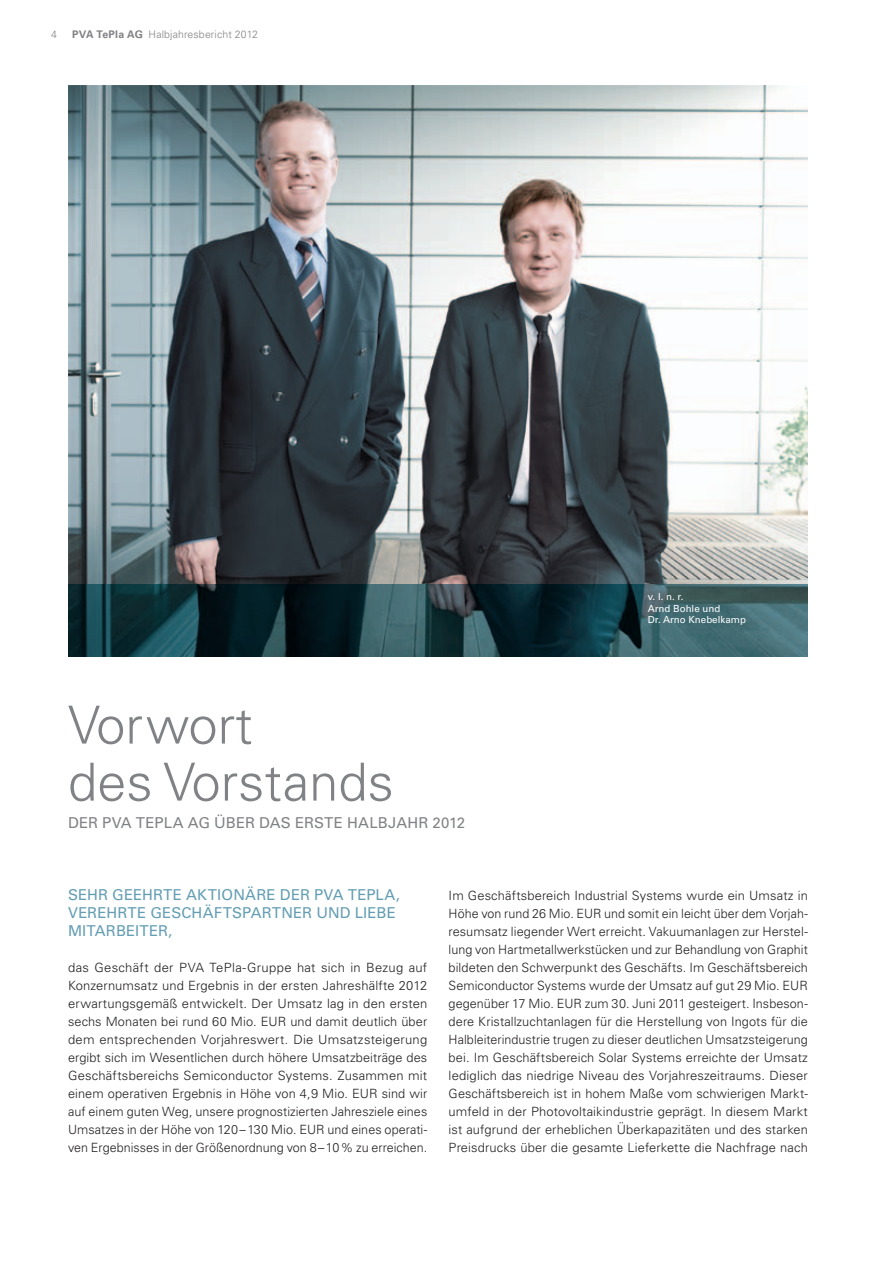
<style>
.page{position:relative;width:893px;height:1263px;background:#fff}
.page>*{position:absolute;margin:0;border:0;box-sizing:border-box;transform-origin:0 0}
.t1{font:300 52.5px/57px "Univers";color:#808285}
.t2{font:15px/18px "Univers";letter-spacing:.01em;color:#649eb3}
.t3{font:15px "Univers";letter-spacing:.005em;color:#808285}
.t4{font:300 12.75px/18px "Univers";letter-spacing:.005em;color:#231f20;text-align:justify}
.t5{font:300 10.5px "Univers";letter-spacing:.015em;color:#808285}
.t6{font:9.75px/11.7px "Univers";color:#fff}
.s1{font-weight:700}
</style>
<div class="page">
<img style="left:68px;top:85px;width:740px;height:499px">
<img style="left:68px;top:656px;width:740px;height:1px">
<img style="left:68px;top:584px;width:740px;height:72px">
<p class="t5" style="left:51px;top:28px;width:7px">4</p>
<p class="t5" style="left:72px;top:28px;width:187px"><span class="s1">PVA TePla AG</span> Halbjahresbericht 2012</p>
<h1 class="t1" style="left:68px;top:696px;width:327px">Vorwort<br>des Vorstands</h1>
<p class="t3" style="left:68px;top:814px;width:399px">DER PVA TEPLA AG ÜBER DAS ERSTE HALBJAHR 2012</p>
<p class="t6" style="left:648px;top:591px;width:100px">V. L. N. R.<br>ARND BOHLE UND<br>DR. ARNO KNEBELKAMP</p>
<p class="t2" style="left:68px;top:886px;width:334px">SEHR GEEHRTE AKTIONÄRE DER PVA TEPLA,<br>VEREHRTE GESCHÄFTSPARTNER UND LIEBE<br>MITARBEITER,</p>
<p class="t4" style="left:68px;top:958px;width:361px">das Geschäft der PVA TePla-Gruppe hat sich in Bezug auf Konzern umsatz und Ergebnis in der ersten Jahreshälfte 2012 erwartungsgemäß entwickelt. Der Umsatz lag in den ersten sechs Monaten bei rund 60 Mio. EUR und damit deutlich über dem entsprechenden Vorjahreswert. Die Umsatzsteigerung ergibt sich im Wesentlichen durch höhere Umsatzbeiträge des Geschäftsbereichs Semiconductor Systems. Zusammen mit einem operativen Ergebnis in Höhe von 4,9 Mio. EUR sind wir auf einem guten Weg, unsere prognostizierten Jahresziele eines Umsatzes in der Höhe von 120 – 130 Mio. EUR und eines operati&shy;ven Ergebnisses in der Größenordnung von 8 – 10 % zu erreichen.</p>
<p class="t4" style="left:449px;top:886px;width:361px">Im Geschäftsbereich Industrial Systems wurde ein Umsatz in Höhe von rund 26 Mio. EUR und somit ein leicht über dem Vorjah&shy;resumsatz liegender Wert erreicht. Vakuumanlagen zur Herstel&shy;lung von Hartmetallwerkstücken und zur Behandlung von Graphit bildeten den Schwerpunkt des Geschäfts. Im Geschäftsbereich Semiconductor Systems wurde der Umsatz auf gut 29 Mio. EUR gegenüber 17 Mio. EUR zum 30. Juni 2011 gesteigert. Insbeson&shy;dere Kristallzuchtanlagen für die Herstellung von Ingots für die Halbleiterindustrie trugen zu dieser deutlichen Umsatzsteigerung bei. Im Geschäftsbereich Solar Systems erreichte der Umsatz lediglich das niedrige Niveau des Vorjahreszeitraums. Dieser Geschäftsbereich ist in hohem Maße vom schwierigen Markt&shy;umfeld in der Photovoltaikindustrie geprägt. In diesem Markt ist aufgrund der erheblichen Überkapazitäten und des starken Preisdrucks über die gesamte Lieferkette die Nachfrage nach</p>
</div>
